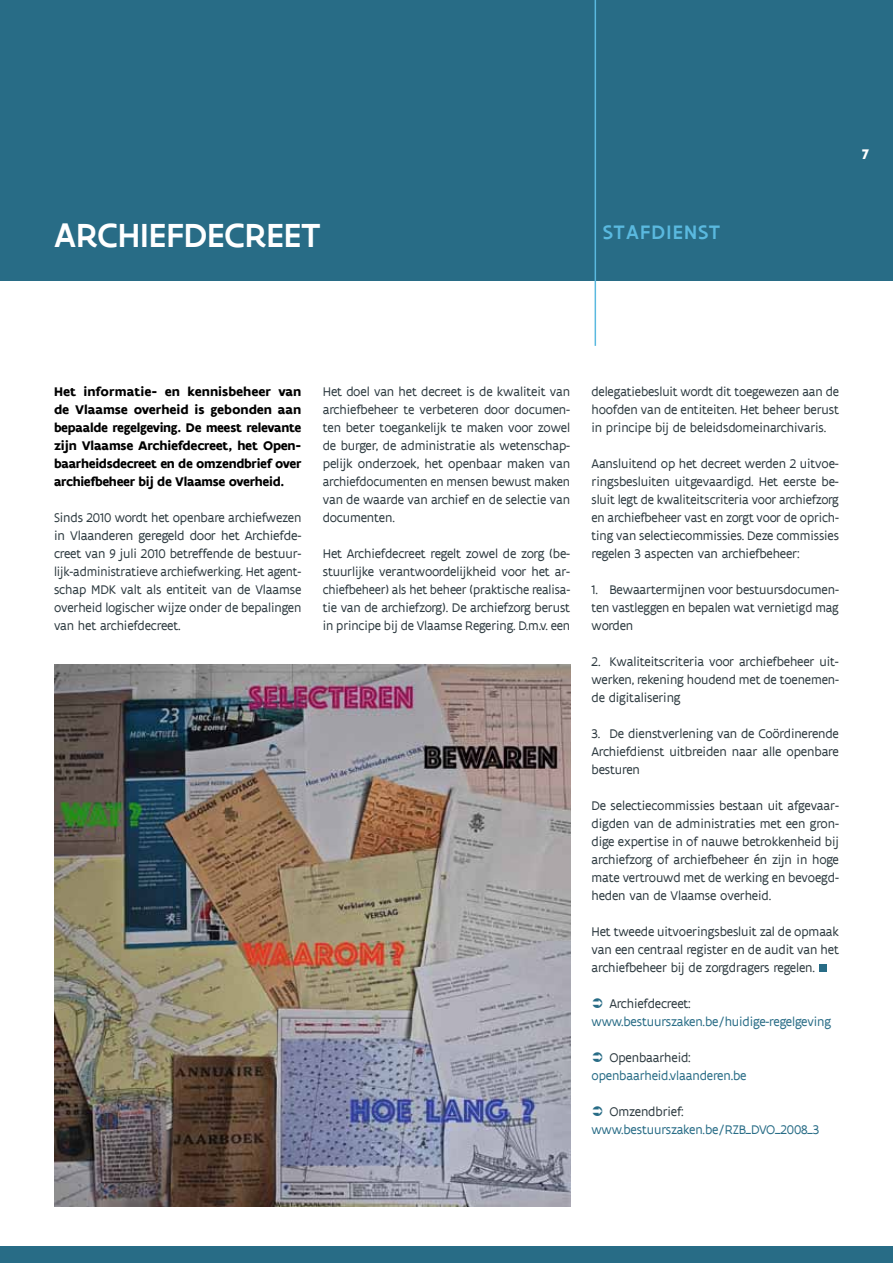
<style>
.page{position:relative;width:893px;height:1263px;background:#fff}
.page>*{position:absolute;margin:0;border:0;box-sizing:border-box;transform-origin:0 0}
.t1{font:500 36px "Flanders Art Sans";color:#fff}
.t2{font:500 21px "Flanders Art Sans";letter-spacing:.055em;color:#5ab9df}
.t3{font:700 15px "Flanders Art Sans";color:#fff}
.t4{font:13.5px/18px "Flanders Art Sans";letter-spacing:-.01em;color:#2c393f;text-align:justify}
.t5{font:700 13.5px/18px "Flanders Art Sans";letter-spacing:-.02em;color:#000;text-align:justify}
.t6{font:13.5px "Flanders Art Sans";letter-spacing:-.01em;color:#286c86}
</style>
<div class="page">
<img style="left:54px;top:665px;width:516px;height:541px">
<div style="left:0;top:0;width:893px;height:280px;background:#286c86"></div>
<div style="left:0;top:1246px;width:893px;height:17px;background:#286c86"></div>
<div style="left:819px;top:964px;width:8px;height:8px;background:#286c86"></div>
<hr style="left:595px;top:0;width:1px;height:346px;background:#5ab9df">
<h1 class="t1" style="left:54px;top:213px;width:268px">ARCHIEFDECREET</h1>
<h2 class="t2" style="left:603px;top:219px;width:119px">STAFDIENST</h2>
<p class="t3" style="left:862px;top:145px;width:9px">7</p>
<p class="t5" style="left:54px;top:383px;width:249px">Het informatie- en kennisbeheer van de Vlaamse overheid is gebonden aan bepaalde regelgeving. De meest relevante zijn Vlaamse Archiefdecreet, het Open&shy;baarheidsdecreet en de omzendbrief over archiefbeheer bij de Vlaamse overheid.</p>
<p class="t4" style="left:54px;top:509px;width:249px">Sinds 2010 wordt het openbare archiefwezen in Vlaanderen geregeld door het Archiefde&shy;creet van 9 juli 2010 betreffende de bestuur&shy;lijk-administratieve archiefwerking. Het agent&shy;schap MDK valt als entiteit van de Vlaamse overheid logischer wijze onder de bepalingen van het archiefdecreet.</p>
<p class="t4" style="left:323px;top:383px;width:249px">Het doel van het decreet is de kwaliteit van archiefbeheer te verbeteren door documen&shy;ten beter toegankelijk te maken voor zowel de burger, de administratie als wetenschap&shy;pelijk onderzoek, het openbaar maken van archiefdocumenten en mensen bewust maken van de waarde van archief en de selectie van documenten.</p>
<p class="t4" style="left:323px;top:545px;width:249px">Het Archiefdecreet regelt zowel de zorg (be&shy;stuurlijke verantwoordelijkheid voor het ar&shy;chiefbeheer) als het beheer (praktische realisa&shy;tie van de archiefzorg). De archiefzorg berust in principe bij de Vlaamse Regering. D.m.v. een</p>
<p class="t4" style="left:591px;top:383px;width:249px">delegatiebesluit wordt dit toegewezen aan de hoofden van de entiteiten. Het beheer berust in principe bij de beleidsdomeinarchivaris.</p>
<p class="t4" style="left:591px;top:455px;width:249px">Aansluitend op het decreet werden 2 uitvoe&shy;ringsbesluiten uitgevaardigd. Het eerste be&shy;sluit legt de kwaliteitscriteria voor archiefzorg en archiefbeheer vast en zorgt voor de oprich&shy;ting van selectiecommissies. Deze commissies regelen 3 aspecten van archiefbeheer:</p>
<p class="t4" style="left:591px;top:581px;width:249px">1. Bewaartermijnen voor bestuursdocumen&shy;ten vastleggen en bepalen wat vernietigd mag worden</p>
<p class="t4" style="left:591px;top:653px;width:249px">2. Kwaliteitscriteria voor archiefbeheer uit&shy;werken, rekening houdend met de toenemen&shy;de digitalisering</p>
<p class="t4" style="left:591px;top:725px;width:249px">3. De dienstverlening van de Coördinerende Archiefdienst uitbreiden naar alle openbare besturen</p>
<p class="t4" style="left:591px;top:797px;width:249px">De selectiecommissies bestaan uit afgevaar&shy;digden van de administraties met een gron&shy;dige expertise in of nauwe betrokkenheid bij archiefzorg of archiefbeheer én zijn in hoge mate vertrouwd met de werking en bevoegd&shy;heden van de Vlaamse overheid.</p>
<p class="t4" style="left:591px;top:923px;width:249px">Het tweede uitvoeringsbesluit zal de opmaak van een centraal register en de audit van het archiefbeheer bij de zorgdragers regelen.</p>
<p class="t4" style="left:609px;top:995px;width:83px">Archiefdecreet:</p>
<p class="t6" style="left:591px;top:1013px;width:241px">www.bestuurszaken.be/huidige-regelgeving</p>
<p class="t4" style="left:609px;top:1049px;width:83px">Openbaarheid:</p>
<p class="t6" style="left:591px;top:1067px;width:157px">openbaarheid.vlaanderen.be</p>
<p class="t4" style="left:609px;top:1103px;width:76px">Omzendbrief:</p>
<p class="t6" style="left:591px;top:1121px;width:229px">www.bestuurszaken.be/RZB_DVO_2008_3</p>
</div>
